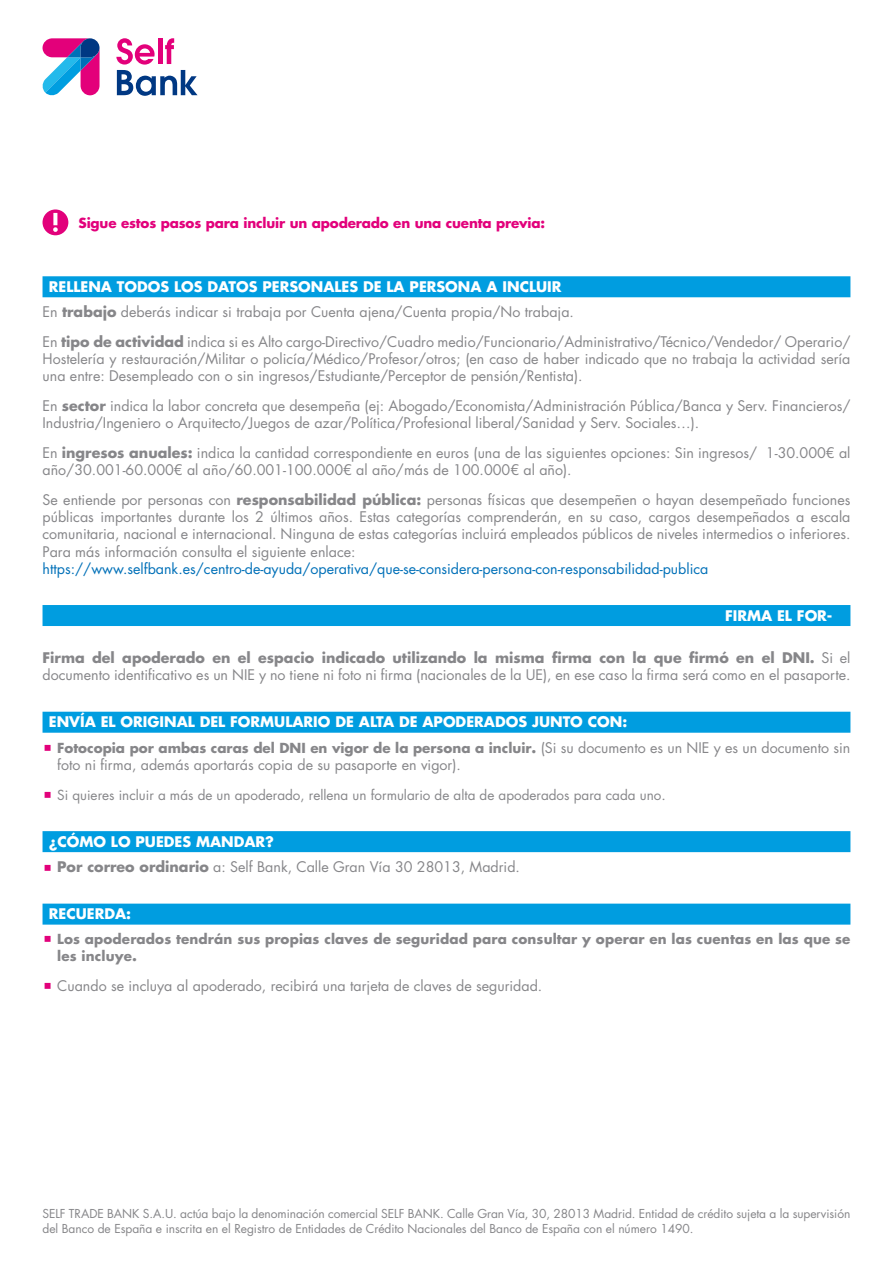
<style>
.page{position:relative;width:893px;height:1263px;background:#fff}
.page>*{position:absolute;margin:0;border:0;box-sizing:border-box;transform-origin:0 0}
.t1{font:14.25px/17.1px "Futura Std";color:#868689}
.t2{font:14.25px "Futura Std";color:#0070b8}
.t3{font:700 14.25px "Futura Std";color:#fff}
.t4{font:700 13.5px/17.1px "Futura Std";letter-spacing:.01em;color:#868689}
.t5{font:13.5px "Futura Std";color:#868689}
.t6{font:700 13.5px "Futura Std";letter-spacing:-.01em;color:#e2017b}
.t7{font:12px/15px "Futura Std";letter-spacing:-.005em;color:#868689}
.s1{font-weight:700;color:#fff}
.s2{font-weight:700}
.s3{font-size:14.25px}
.s4{font-weight:400;font-size:14.25px}
</style>
<div class="page">
<div style="left:43px;top:276px;width:807px;height:21px;background:#009de0"></div>
<div style="left:43px;top:605px;width:807px;height:21px;background:#009de0"></div>
<div style="left:43px;top:712px;width:807px;height:21px;background:#009de0"></div>
<div style="left:43px;top:831px;width:807px;height:21px;background:#009de0"></div>
<div style="left:43px;top:904px;width:807px;height:21px;background:#009de0"></div>
<div style="left:43px;top:209px;width:25px;height:26px;background:#e2017b;border-radius:50%"></div>
<svg style="left:53px;top:213px;width:5px;height:19px"></svg>
<svg style="left:42px;top:38px;width:58px;height:58px"></svg>
<svg style="left:116px;top:38px;width:82px;height:58px"></svg>
<p class="t6" style="left:68px;top:214px;width:478px">Sigue estos pasos para incluir un apoderado en una cuenta previa:</p>
<p class="t1" style="left:43px;top:274px;width:533px;line-height:25.7px;text-align:center"><span class="s1">Rellena todos los datos personales de la persona a incluir<br></span>En <span class="s2">trabajo</span> deberás indicar si trabaja por Cuenta ajena/Cuenta propia/No trabaja.</p>
<p class="t1" style="left:43px;top:334px;width:809px;text-align:justify">En <span class="s2">tipo de actividad</span> indica si es Alto cargo-Directivo/Cuadro medio/Funcionario/Administrativo/Técnico/Vendedor/ Operario/ Hostelería y restauración/Militar o policía/Médico/Profesor/otros; (en caso de haber indicado que no trabaja la actividad sería una entre: Desempleado con o sin ingresos/Estudiante/Perceptor de pensión/Rentista).</p>
<p class="t1" style="left:43px;top:398px;width:809px">En <span class="s2">sector</span> indica la labor concreta que desempeña (ej: Abogado/Economista/Administración Pública/Banca y Serv. Financieros/<br>Industria/Ingeniero o Arquitecto/Juegos de azar/Política/Profesional liberal/Sanidad y Serv. Sociales…).</p>
<p class="t1" style="left:43px;top:445px;width:809px">En <span class="s2">ingresos anuales:</span> indica la cantidad correspondiente en euros (una de las siguientes opciones: Sin ingresos/ 1-30.000€ al año/30.001-60.000€ al año/60.001-100.000€ al año/más de 100.000€ al año).</p>
<p class="t1" style="left:43px;top:492px;width:809px;text-align:justify">Se entiende por personas con <span class="s2">responsabilidad pública:</span> personas físicas que desempeñen o hayan desempeñado funciones públicas importantes durante los 2 últimos años. Estas categorías comprenderán, en su caso, cargos desempeñados a escala comunitaria, nacional e internacional. Ninguna de estas categorías incluirá empleados públicos de niveles intermedios o inferiores.<br>Para más información consulta el siguiente enlace:</p>
<p class="t2" style="left:43px;top:559px;width:667px">https://www.selfbank.es/centro-de-ayuda/operativa/que-se-considera-persona-con-responsabilidad-publica</p>
<p class="t1" style="left:43px;top:649px;width:809px"><span class="s2">Firma del apoderado en el espacio indicado utilizando la misma firma con la que firmó en el DNI .</span> Si el documento identificativo es un NIE y no tiene ni foto ni firma (nacionales de la UE), en ese caso la firma será como en el pasaporte.</p>
<p class="t3" style="left:49px;top:712px;width:386px">Envía el original del formulario de alta de APO</p>
<p class="t3" style="left:456px;top:712px;width:21px">DERA</p>
<p class="t3" style="left:495px;top:712px;width:134px">DOS junto con:</p>
<p class="t4" style="left:57px;top:739px;width:795px">Fotocopia por ambas caras del DNI en vigor de la persona a incluir<span class="s3">.</span> <span class="s4">(Si su documento es un NIE y es un documento sin</span></p>
<p class="t1" style="left:57px;top:756px;width:405px">foto ni firma, además aportarás copia de su pasaporte en vigor).</p>
<p class="t5" style="left:57px;top:786px;width:610px">Si quieres incluir a más de un apoderado, rellena un formulario de alta de apoderados para cada uno<span class="s3">.</span></p>
<p class="t1" style="left:57px;top:829px;width:464px;line-height:25.7px;text-indent:-8px"><span class="s1">¿Cómo lo puedes mandar?<br></span><span class="s2">Por correo ordinario</span> a: Self Bank, Calle Gran Vía 30 28013, Madrid.</p>
<p class="t3" style="left:49px;top:904px;width:84px">Recuerda:</p>
<p class="t4" style="left:57px;top:930px;width:795px">Los apoderados tendrán sus propias claves de seguridad para consultar y operar en las cuentas en las que se les incluye<span class="s3">.</span></p>
<p class="t1" style="left:57px;top:977px;width:487px">Cuando se incluya al apoderado, recibirá una tarjeta de claves de seguridad.</p>
<p class="t7" style="left:43px;top:1206px;width:809px">SELF TRADE BANK S.A.U. actúa bajo la denominación comercial SELF BANK. Calle Gran Vía, 30, 28013 Madrid. Entidad de crédito sujeta a la supervisión del Banco de España e inscrita en el Registro de Entidades de Crédito Nacionales del Banco de España con el número 1490.</p>
</div>
